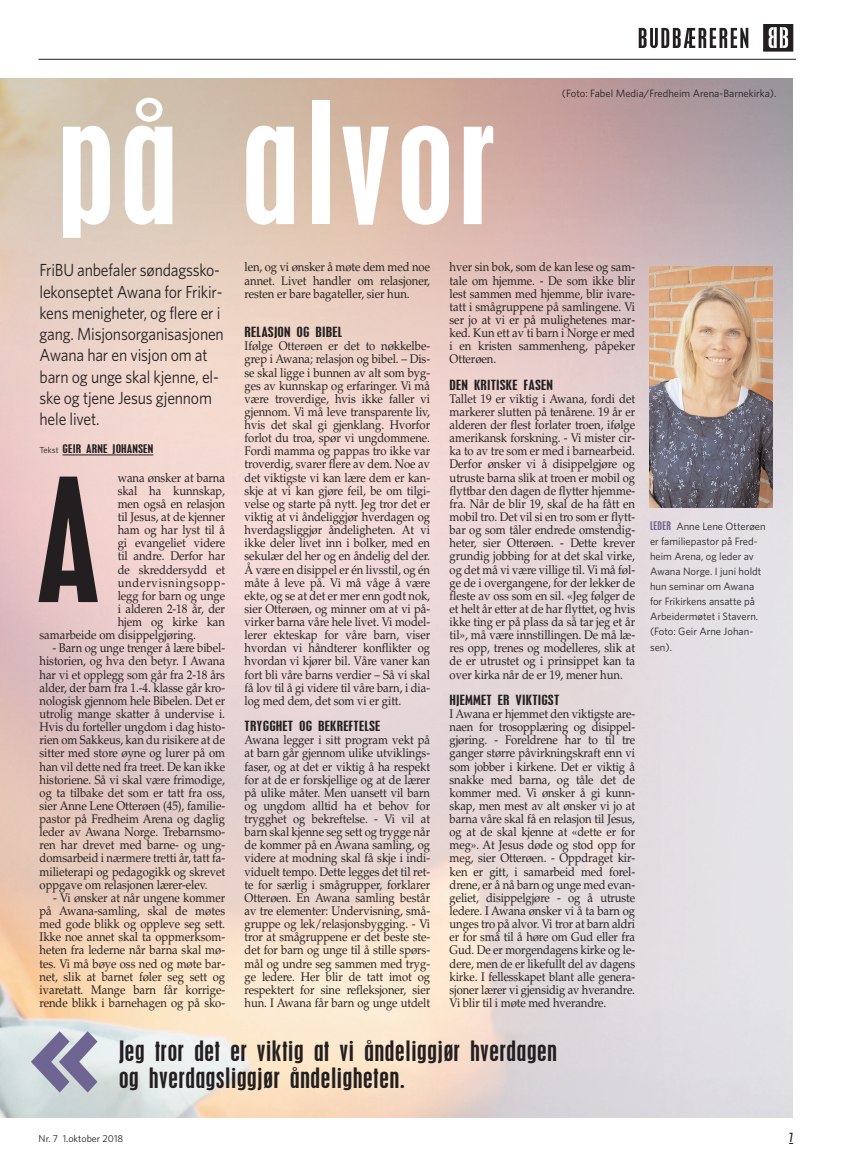
<style>
.page{position:relative;width:851px;height:1170px;background:#fff}
.page>*{position:absolute;margin:0;border:0;box-sizing:border-box;transform-origin:0 0}
.t1{font:condensed 151.25px "Mt Placard";color:#231f20;scale:1.1 1}
.t2{font:condensed 150px "Mt Placard";letter-spacing:.025em;color:#fff;scale:1.1 1}
.t3{font:900 133.75px "Kabel";color:#6f6593;scale:.95 1}
.t4{font:condensed 25px/27.5px "Mt Placard";letter-spacing:.015em;color:#231f20;scale:1.1 1}
.t5{font:17.5px/21.2px "Whitney";letter-spacing:-.015em;color:#231f20;scale:.9 1}
.t6{font:12.5px/13.1px "Palatino";letter-spacing:-.005em;color:#231f20;text-align:justify;scale:.9 1}
.t7{font:condensed 12.5px "Mt Placard";letter-spacing:.02em;color:#231f20;scale:1.3 1}
.t8{font:12.5px "Palatino";letter-spacing:.065em;color:#231f20;scale:.9 1}
.t9{font:condensed 11.25px "Mt Placard";color:#231f20}
.t10{font:10.62px/15px "Whitney";color:#231f20}
.t11{font:condensed 10.62px "Mt Placard";letter-spacing:.02em;color:#231f20;scale:1.3 1}
.t12{font:10px "Whitney";color:#231f20}
.s1{font-family:"Whitney";font-stretch:normal;font-size:8.75px}
.s2{font-family:"Mt Placard";font-stretch:condensed;color:#6f6593}
</style>
<div class="page">
<img style="left:0;top:78px;width:792px;height:1039px">
<hr style="left:38px;top:59px;width:758px;height:1px;background:#231f20">
<img style="left:763px;top:24px;width:30px;height:27px">
<img style="left:638px;top:27px;width:111px;height:22px">
<hr style="left:63px;top:454px;width:90px;height:1px;background:#231f20">
<img style="left:649px;top:266px;width:123px;height:241px">
<p class="t10" style="left:562px;top:86px;width:216px">(Foto: Fabel Media/Fredheim Arena-Barnekirka).</p>
<h2 class="t2" style="left:56px;top:84px;width:401px">på alvor</h2>
<h3 class="t5" style="left:40px;top:261px;width:206px">FriBU anbefaler søndagssko&shy;lekonseptet Awana for Frikir&shy;kens menigheter, og flere er i gang. Misjonsorganisasjonen<br>Awana har en visjon om at barn og unge skal kjenne, el&shy;ske og tjene Jesus gjennom hele livet.</h3>
<p class="t11" style="left:40px;top:443px;width:89px"><span class="s1">Tekst</span> GEIR ARNE JOHANSEN</p>
<p class="t6" style="left:118px;top:472px;width:121px">wana ønsker at barna</p>
<p class="t6" style="left:118px;top:485px;width:121px">skal ha kunnskap,</p>
<p class="t6" style="left:118px;top:498px;width:121px">men også en relasjon</p>
<p class="t6" style="left:118px;top:511px;width:121px">til Jesus, at de kjenner</p>
<p class="t6" style="left:118px;top:524px;width:121px">ham og har lyst til å</p>
<p class="t6" style="left:118px;top:538px;width:121px">gi evangeliet videre</p>
<p class="t6" style="left:118px;top:551px;width:121px">til andre. Derfor har</p>
<p class="t6" style="left:118px;top:564px;width:121px">de skreddersydd et</p>
<p class="t8" style="left:118px;top:577px;width:121px">undervisningsopp-</p>
<p class="t6" style="left:118px;top:590px;width:121px">legg for barn og unge</p>
<p class="t6" style="left:118px;top:603px;width:121px">i alderen 2-18 år, der</p>
<p class="t6" style="left:118px;top:616px;width:121px">hjem og kirke kan</p>
<p class="t6" style="left:40px;top:629px;width:175px">samarbeide om disippelgjøring.</p>
<p class="t6" style="left:40px;top:643px;width:208px;text-indent:13px">- Barn og unge trenger å lære bibel&shy;historien, og hva den betyr. I Awana har vi et opplegg som går fra 2-18 års alder, der barn fra 1.-4. klasse går kro&shy;nologisk gjennom hele Bibelen. Det er utrolig mange skatter å undervise i.<br>Hvis du forteller ungdom i dag histo&shy;rien om Sakkeus, kan du risikere at de sitter med store øyne og lurer på om han vil dette ned fra treet. De kan ikke historiene. Så vi skal være frimodige, og ta tilbake det som er tatt fra oss, sier Anne Lene Otterøen (45), familie&shy;pastor på Fredheim Arena og daglig leder av Awana Norge. Trebarnsmo&shy;ren har drevet med barne- og ung&shy;domsarbeid i nærmere tretti år, tatt fa&shy;milieterapi og pedagogikk og skrevet oppgave om relasjonen lærer-elev.</p>
<p class="t6" style="left:40px;top:892px;width:207px;text-indent:13px">- Vi ønsker at når ungene kommer på Awana-samling, skal de møtes med gode blikk og oppleve seg sett.<br>Ikke noe annet skal ta oppmerksom&shy;heten fra lederne når barna skal mø&shy;tes. Vi må bøye oss ned og møte bar&shy;net, slik at barnet føler seg sett og ivaretatt. Mange barn får korrige&shy;rende blikk i barnehagen og på sko-</p>
<p class="t6" style="left:244px;top:262px;width:207px">len, og vi ønsker å møte dem med noe annet. Livet handler om relasjoner, resten er bare bagateller, sier hun.</p>
<p class="t7" style="left:244px;top:325px;width:77px">RELASJON OG BIBEL</p>
<p class="t6" style="left:244px;top:341px;width:208px">Ifølge Otterøen er det to nøkkelbe&shy;grep i Awana; relasjon og bibel. – Dis&shy;se skal ligge i bunnen av alt som byg&shy;ges av kunnskap og erfaringer. Vi må være troverdige, hvis ikke faller vi gjennom. Vi må leve transparente liv, hvis det skal gi gjenklang. Hvorfor forlot du troa, spør vi ungdommene.<br>Fordi mamma og pappas tro ikke var troverdig, svarer flere av dem. Noe av det viktigste vi kan lære dem er kan&shy;skje at vi kan gjøre feil, be om tilgi&shy;velse og starte på nytt. Jeg tror det er viktig at vi åndeliggjør hverdagen og hverdagsliggjør åndeligheten. At vi ikke deler livet inn i bolker, med en sekulær del her og en åndelig del der.<br>Å være en disippel er én livsstil, og én måte å leve på. Vi må våge å være ekte, og se at det er mer enn godt nok, sier Otterøen, og minner om at vi på&shy;virker barna våre hele livet. Vi model&shy;lerer ekteskap for våre barn, viser hvordan vi håndterer konflikter og hvordan vi kjører bil. Våre vaner kan fort bli våre barns verdier – Så vi skal få lov til å gi videre til våre barn, i dia&shy;log med dem, det som vi er gitt.</p>
<p class="t7" style="left:244px;top:719px;width:106px">TRYGGHET OG BEKREFTELSE</p>
<p class="t6" style="left:244px;top:734px;width:208px">Awana legger i sitt program vekt på at barn går gjennom ulike utviklings&shy;faser, og at det er viktig å ha respekt for at de er forskjellige og at de lærer på ulike måter. Men uansett vil barn og ungdom alltid ha et behov for trygghet og bekreftelse. - Vi vil at barn skal kjenne seg sett og trygge når de kommer på en Awana samling, og videre at modning skal få skje i indi&shy;viduelt tempo. Dette legges det til ret&shy;te for særlig i smågrupper, forklarer Otterøen. En Awana samling består av tre elementer: Undervisning, små&shy;gruppe og lek/relasjonsbygging. - Vi tror at smågruppene er det beste ste&shy;det for barn og unge til å stille spørs&shy;mål og undre seg sammen med tryg&shy;ge ledere. Her blir de tatt imot og respektert for sine refleksjoner, sier hun. I Awana får barn og unge utdelt</p>
<p class="t6" style="left:449px;top:262px;width:207px">hver sin bok, som de kan lese og sam&shy;tale om hjemme. - De som ikke blir lest sammen med hjemme, blir ivare&shy;tatt i smågruppene på samlingene. Vi ser jo at vi er på mulighetenes mar&shy;ked. Kun ett av ti barn i Norge er med i en kristen sammenheng, påpeker Otterøen.</p>
<p class="t7" style="left:449px;top:378px;width:81px">DEN KRITISKE FASEN</p>
<p class="t6" style="left:449px;top:393px;width:208px">Tallet 19 er viktig i Awana, fordi det markerer slutten på tenårene. 19 år er alderen der flest forlater troen, ifølge amerikansk forskning. - Vi mister cir&shy;ka to av tre som er med i barnearbeid.<br>Derfor ønsker vi å disippelgjøre og utruste barna slik at troen er mobil og flyttbar den dagen de flytter hjemme&shy;fra. Når de blir 19, skal de ha fått en mobil tro. Det vil si en tro som er flytt&shy;bar og som tåler endrede omstendig&shy;heter, sier Otterøen. - Dette krever grundig jobbing for at det skal virke, og det må vi være villige til. Vi må føl&shy;ge de i overgangene, for der lekker de fleste av oss som en sil. «Jeg følger de et helt år etter at de har flyttet, og hvis ikke ting er på plass da så tar jeg et år til», må være innstillingen. De må læ&shy;res opp, trenes og modelleres, slik at de er utrustet og i prinsippet kan ta over kirka når de er 19, mener hun.</p>
<p class="t7" style="left:449px;top:693px;width:86px">HJEMMET ER VIKTIGST</p>
<p class="t6" style="left:449px;top:708px;width:207px">I Awana er hjemmet den viktigste are&shy;naen for trosopplæring og disippel&shy;gjøring. - Foreldrene har to til tre ganger større påvirkningskraft enn vi som jobber i kirkene. Det er viktig å snakke med barna, og tåle det de kommer med. Vi ønsker å gi kunn&shy;skap, men mest av alt ønsker vi jo at barna våre skal få en relasjon til Jesus, og at de skal kjenne at «dette er for meg». At Jesus døde og stod opp for meg, sier Otterøen. - Oppdraget kir&shy;ken er gitt, i samarbeid med forel&shy;drene, er å nå barn og unge med evan&shy;geliet, disippelgjøre - og å utruste ledere. I Awana ønsker vi å ta barn og unges tro på alvor. Vi tror at barn aldri er for små til å høre om Gud eller fra Gud. De er morgendagens kirke og le&shy;dere, men de er likefullt del av dagens kirke. I fellesskapet blant alle genera&shy;sjoner lærer vi gjensidig av hverandre.</p>
<h1 class="t1" style="left:35px;top:461px;width:60px">A</h1>
<p class="t10" style="left:650px;top:520px;width:117px"><span class="s2">LEDER</span> Anne Lene Otterøen er familiepastor på Fred&shy;heim Arena, og leder av<br>Awana Norge. I juni holdt hun seminar om Awana for Frikirkens ansatte på<br>Arbeidermøtet i Stavern. (Foto: Geir Arne Johan&shy;sen).</p>
<p class="t6" style="left:449px;top:997px;width:176px">Vi blir til i møte med hverandre.</p>
<h3 class="t4" style="left:119px;top:1038px;width:400px">Jeg tror det er viktig at vi åndeliggjør hverdagen og hverdagsliggjør åndeligheten.</h3>
<h3 class="t3" style="left:99px;top:1122px;width:76px;rotate:-180deg">»</h3>
<p class="t12" style="left:39px;top:1134px;width:86px">Nr. 7 1.oktober 2018</p>
<p class="t9" style="left:789px;top:1131px;width:5px">7</p>
</div>
